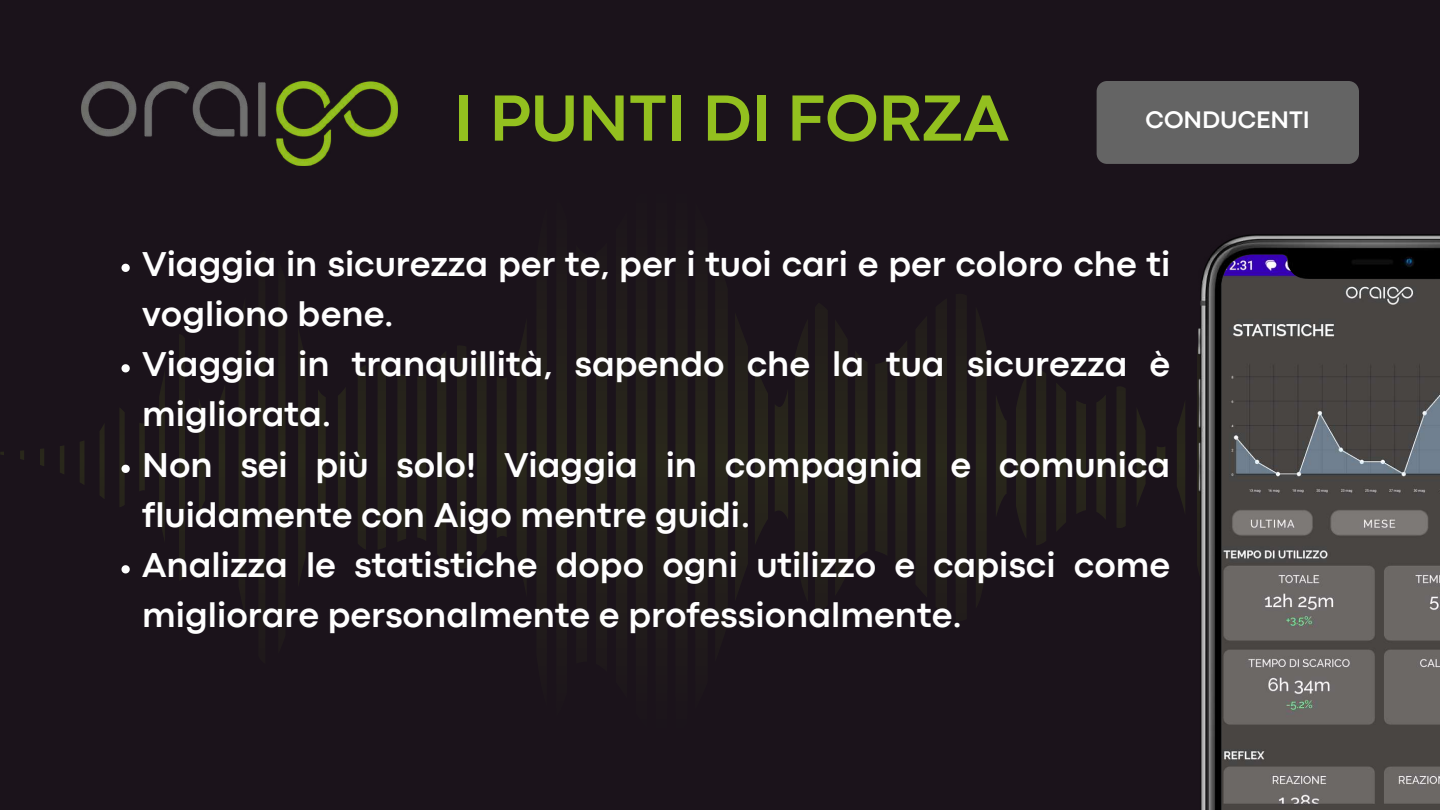
<style>
.page{position:relative;width:1440px;height:810px;background:#1b131b}
.page>*{position:absolute;margin:0;border:0;box-sizing:border-box;transform-origin:0 0}
.t1{font:700 68px "Codec Pro";color:#93c01f}
.t2{font:700 36px/50.2px "Codec Pro";color:#fff}
.t3{font:700 25px "Codec Pro";color:#fff}
</style>
<div class="page">
<svg style="left:0;top:234px;width:1440px;height:359px"></svg>
<img style="left:1198px;top:235px;width:242px;height:575px">
<img style="left:1222px;top:255px;width:218px;height:555px">
<div style="left:1097px;top:81px;width:262px;height:83px;background:#646464"></div>
<svg style="left:122px;top:264px;width:8px;height:8px"></svg>
<svg style="left:122px;top:364px;width:8px;height:8px"></svg>
<svg style="left:122px;top:465px;width:8px;height:8px"></svg>
<svg style="left:122px;top:565px;width:8px;height:8px"></svg>
<img style="left:81px;top:81px;width:317px;height:85px">
<h1 class="t1" style="left:454px;top:94px;width:557px">I PUNTI DI FORZA</h1>
<p class="t3" style="left:1146px;top:111px;width:166px">CONDUCENTI</p>
<p class="t2" style="left:142px;top:241px;width:1030px">Viaggia in sicurezza per te, per i tuoi cari e per coloro che ti vogliono bene.<br>Viaggia in tranquillità, sapendo che la tua sicurezza è migliorata.<br>Non sei più solo! Viaggia in compagnia e comunica fluidamente con Aigo mentre guidi.<br>Analizza le statistiche dopo ogni utilizzo e capisci come migliorare personalmente e professionalmente.</p>
</div>
